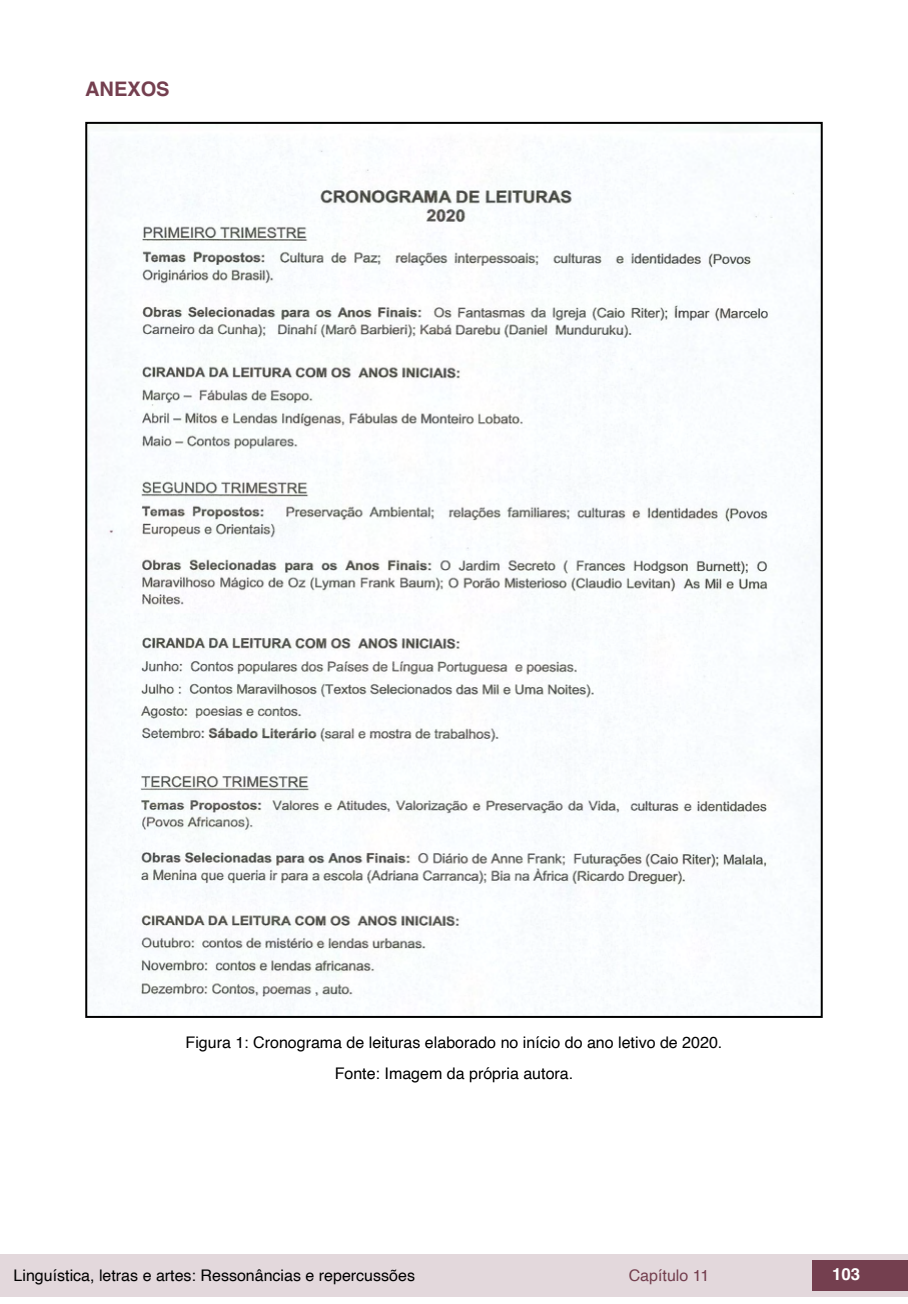
<style>
.page{position:relative;width:908px;height:1304px;background:#fff}
.page>*{position:absolute;margin:0;border:0;box-sizing:border-box;transform-origin:0 0}
.t1{font:700 20px "Helvetica";color:#743f4f}
.t2{font:700 16.8px "Helvetica";color:#fff}
.t3{font:16px/30.6px "Helvetica";color:#000;text-align:center}
.t4{font:16px "Helvetica";color:#743f4f}
</style>
<div class="page">
<div style="left:0;top:1254px;width:906px;height:43px;background:#e3d8dc"></div>
<div style="left:812px;top:1261px;width:95px;height:30px;background:#743f4f"></div>
<img style="left:88px;top:125px;width:730px;height:890px">
<p class="t1" style="left:85px;top:77px;width:86px">ANEXOS</p>
<p class="t3" style="left:185px;top:1028px;width:538px">Figura 1: Cronograma de leituras elaborado no início do ano letivo de 2020.<br>Fonte: Imagem da própria autora.</p>
<p class="t3" style="left:14px;top:1260px;width:403px">Linguística, letras e artes: Ressonâncias e repercussões</p>
<p class="t4" style="left:628px;top:1263px;width:82px">Capítulo 11</p>
<p class="t2" style="left:831px;top:1264px;width:30px">103</p>
</div>
